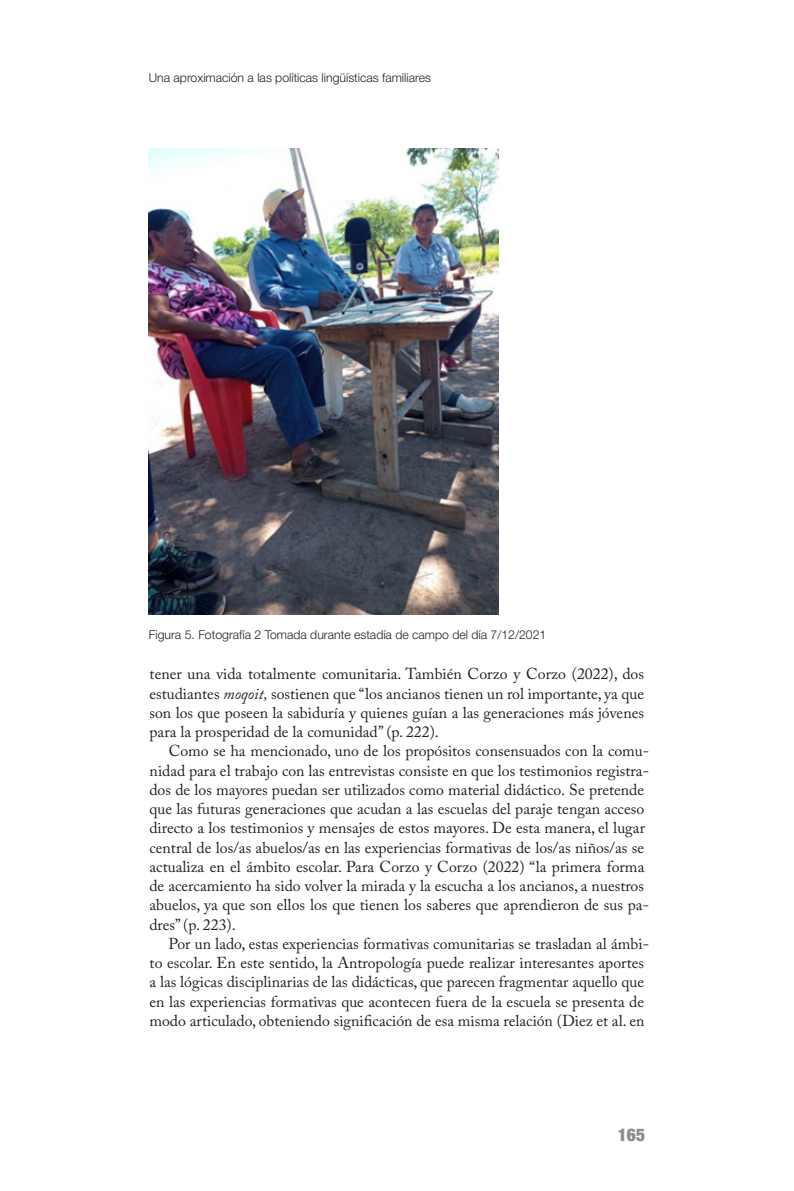
<style>
.page{position:relative;width:794px;height:1191px;background:#fff}
.page>*{position:absolute;margin:0;border:0;box-sizing:border-box;transform-origin:0 0}
.t1{font:900 condensed 17.5px "Helvetica Neue LT Std";color:#8a8c8f}
.Paragraph{font:15.75px/19.2px "Adobe Caslon Pro";color:#231f20}
.tituloImagen{font:300 12.25px "Helvetica Neue LT Std";color:#231f20}
.s1{font-style:italic}
</style>
<div class="page">
<img style="left:149px;top:148px;width:349px;height:466px">
<p class="tituloImagen" style="left:149px;top:70px;width:284px">Una aproximación a las políticas lingüísticas familiares</p>
<p class="tituloImagen" style="left:149px;top:627px;width:399px">Figura 5. Fotografía 2 Tomada durante estadía de campo del día 7/12/2021</p>
<p class="Paragraph" style="left:149px;top:664px;width:496px;text-align:justify">tener una vida totalmente comunitaria. También Corzo y Corzo (2022), dos estudiantes <span class="s1">moqoit,</span> sostienen que “los ancianos tienen un rol importante, ya que son los que poseen la sabiduría y quienes guían a las generaciones más jóvenes para la prosperidad de la comunidad” (p. 222).</p>
<p class="Paragraph" style="left:149px;top:741px;width:501px;text-indent:19px">Como se ha mencionado, uno de los propósitos consensuados con la comu&shy;nidad para el trabajo con las entrevistas consiste en que los testimonios registra&shy;dos de los mayores puedan ser utilizados como material didáctico. Se pretende que las futuras generaciones que acudan a las escuelas del paraje tengan acceso directo a los testimonios y mensajes de estos mayores. De esta manera, el lugar central de los/as abuelos/as en las experiencias formativas de los/as niños/as se actualiza en el ámbito escolar. Para Corzo y Corzo (2022) “la primera forma de acercamiento ha sido volver la mirada y la escucha a los ancianos, a nuestros abuelos, ya que son ellos los que tienen los saberes que aprendieron de sus pa&shy;dres” (p. 223).</p>
<p class="Paragraph" style="left:149px;top:933px;width:501px;text-indent:19px">Por un lado, estas experiencias formativas comunitarias se trasladan al ámbi&shy;to escolar. En este sentido, la Antropología puede realizar interesantes aportes a las lógicas disciplinarias de las didácticas, que parecen fragmentar aquello que en las experiencias formativas que acontecen fuera de la escuela se presenta de modo articulado, obteniendo significación de esa misma relación (Diez et al. en</p>
<p class="t1" style="left:618px;top:1124px;width:29px">165</p>
</div>
